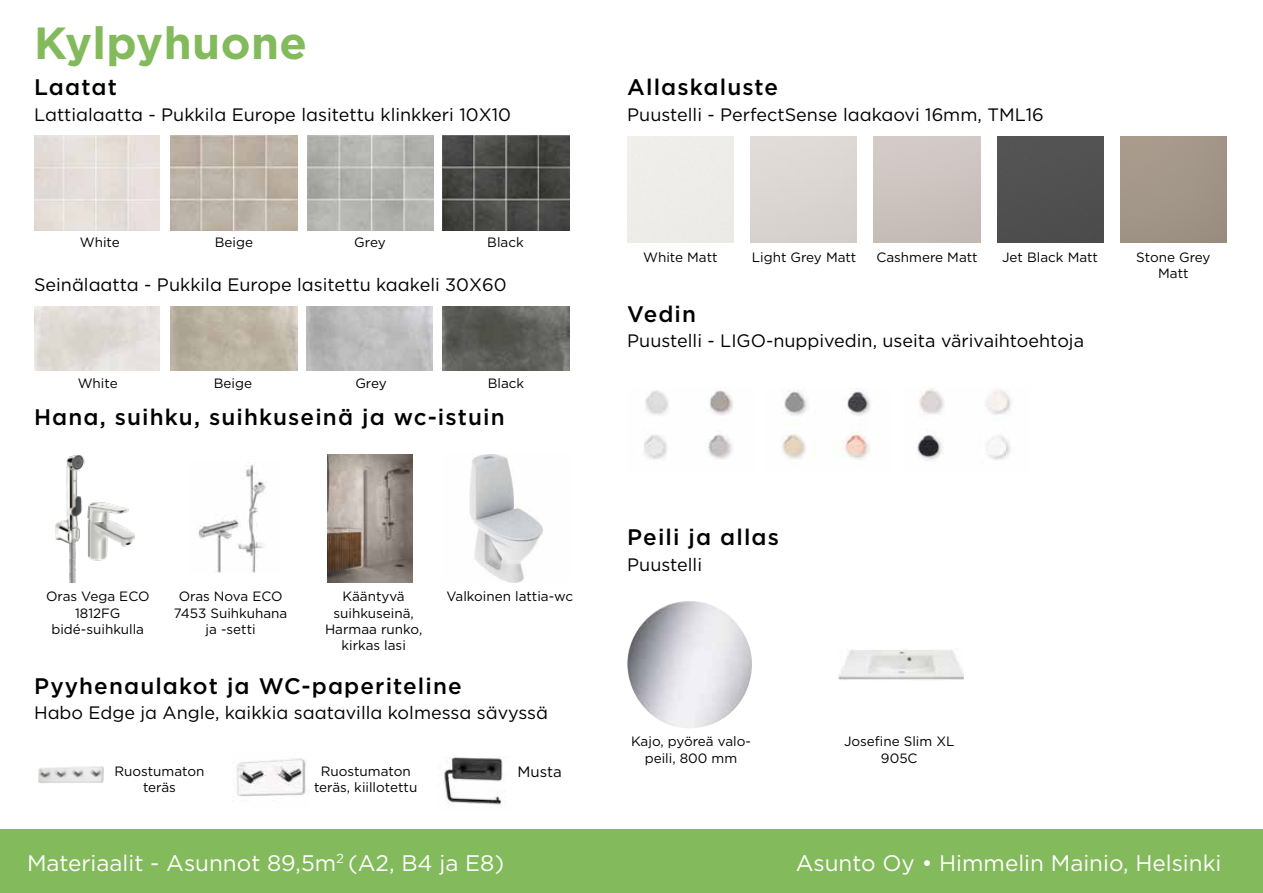
<style>
.page{position:relative;width:1263px;height:893px;background:#fff}
.page>*{position:absolute;margin:0;border:0;box-sizing:border-box;transform-origin:0 0}
.t1{font:700 45px "Gotham";letter-spacing:.01em;color:#83ba5b}
.t2{font:500 22.5px "Gotham";letter-spacing:.05em;color:#000}
.t3{font:22.5px "Gotham";color:#fff}
.t4{font:18px "Gotham";color:#000}
.t5{font:15px "Gotham";color:#000}
.t6{font:13.5px/16.2px "Gotham";color:#000;text-align:center}
</style>
<div class="page">
<div style="left:0;top:829px;width:1263px;height:64px;background:#83ba5b"></div>
<img style="left:442px;top:135px;width:128px;height:96px">
<img style="left:170px;top:135px;width:127px;height:96px">
<img style="left:308px;top:135px;width:126px;height:96px">
<img style="left:34px;top:135px;width:125px;height:96px">
<img style="left:56px;top:455px;width:79px;height:127px">
<img style="left:198px;top:464px;width:69px;height:110px">
<img style="left:627px;top:601px;width:125px;height:127px">
<img style="left:838px;top:648px;width:125px;height:32px">
<img style="left:442px;top:307px;width:128px;height:64px">
<img style="left:327px;top:455px;width:85px;height:127px">
<img style="left:469px;top:455px;width:74px;height:127px">
<img style="left:38px;top:766px;width:66px;height:17px">
<img style="left:236px;top:758px;width:70px;height:38px">
<img style="left:444px;top:757px;width:59px;height:51px">
<div style="left:997px;top:136px;width:106px;height:106px;background:#505050"></div>
<img style="left:781px;top:388px;width:90px;height:71px">
<img style="left:917px;top:388px;width:94px;height:73px">
<img style="left:644px;top:390px;width:89px;height:70px">
<h1 class="t1" style="left:34px;top:13px;width:275px">Kylpyhuone</h1>
<h2 class="t2" style="left:34px;top:72px;width:84px">Laatat</h2>
<h3 class="t4" style="left:34px;top:103px;width:478px">Lattialaatta - Pukkila Europe lasitettu klinkkeri 10X10</h3>
<p class="t6" style="left:80px;top:234px;width:41px">White</p>
<p class="t6" style="left:215px;top:234px;width:40px">Beige</p>
<p class="t6" style="left:354px;top:234px;width:33px">Grey</p>
<p class="t6" style="left:487px;top:234px;width:38px">Black</p>
<h3 class="t4" style="left:34px;top:273px;width:474px">Seinälaatta - Pukkila Europe lasitettu kaakeli 30X60</h3>
<p class="t6" style="left:78px;top:375px;width:41px">White</p>
<p class="t6" style="left:214px;top:375px;width:40px">Beige</p>
<p class="t6" style="left:355px;top:375px;width:33px">Grey</p>
<p class="t6" style="left:488px;top:375px;width:38px">Black</p>
<h2 class="t2" style="left:34px;top:402px;width:472px">Hana, suihku, suihkuseinä ja wc-istuin</h2>
<p class="t6" style="left:46px;top:588px;width:105px">Oras Vega ECO<br>1812FG bidé-suihkulla</p>
<p class="t6" style="left:174px;top:588px;width:115px">Oras Nova ECO<br>7453 Suihkuhana ja -setti</p>
<p class="t6" style="left:325px;top:588px;width:99px">Kääntyvä suihkuseinä,<br>Harmaa runko, kirkas lasi</p>
<p class="t6" style="left:446px;top:588px;width:128px">Valkoinen lattia-wc</p>
<h2 class="t2" style="left:34px;top:671px;width:429px">Pyyhenaulakot ja WC-paperiteline</h2>
<h3 class="t4" style="left:34px;top:701px;width:516px">Habo Edge ja Angle, kaikkia saatavilla kolmessa sävyssä</h3>
<p class="t6" style="left:114px;top:763px;width:92px">Ruostumaton teräs</p>
<p class="t6" style="left:314px;top:763px;width:105px">Ruostumaton teräs, kiillotettu</p>
<p class="t5" style="left:518px;top:762px;width:46px">Musta</p>
<h2 class="t2" style="left:627px;top:72px;width:152px">Allaskaluste</h2>
<h3 class="t4" style="left:627px;top:103px;width:418px">Puustelli - PerfectSense laakaovi 16mm, TML16</h3>
<p class="t6" style="left:643px;top:249px;width:76px">White Matt</p>
<p class="t6" style="left:752px;top:249px;width:106px">Light Grey Matt</p>
<p class="t6" style="left:876px;top:249px;width:103px">Cashmere Matt</p>
<p class="t6" style="left:1002px;top:249px;width:97px">Jet Black Matt</p>
<p class="t6" style="left:1136px;top:249px;width:76px">Stone Grey<br>Matt</p>
<h2 class="t2" style="left:627px;top:299px;width:70px">Vedin</h2>
<h3 class="t4" style="left:627px;top:329px;width:458px">Puustelli - LIGO-nuppivedin, useita värivaihtoehtoja</h3>
<h2 class="t2" style="left:627px;top:523px;width:153px">Peili ja allas</h2>
<h3 class="t4" style="left:627px;top:553px;width:76px">Puustelli</h3>
<p class="t6" style="left:631px;top:733px;width:121px">Kajo, pyöreä valo&shy;peili, 800 mm</p>
<p class="t6" style="left:844px;top:733px;width:112px">Josefine Slim XL<br>905C</p>
<h2 class="t3" style="left:27px;top:848px;width:479px">Materiaalit - Asunnot 89,5m<sup>2</sup> (A2, B4 ja E8)</h2>
<h2 class="t3" style="left:796px;top:848px;width:427px">Asunto Oy • Himmelin Mainio, Helsinki</h2>
</div>
